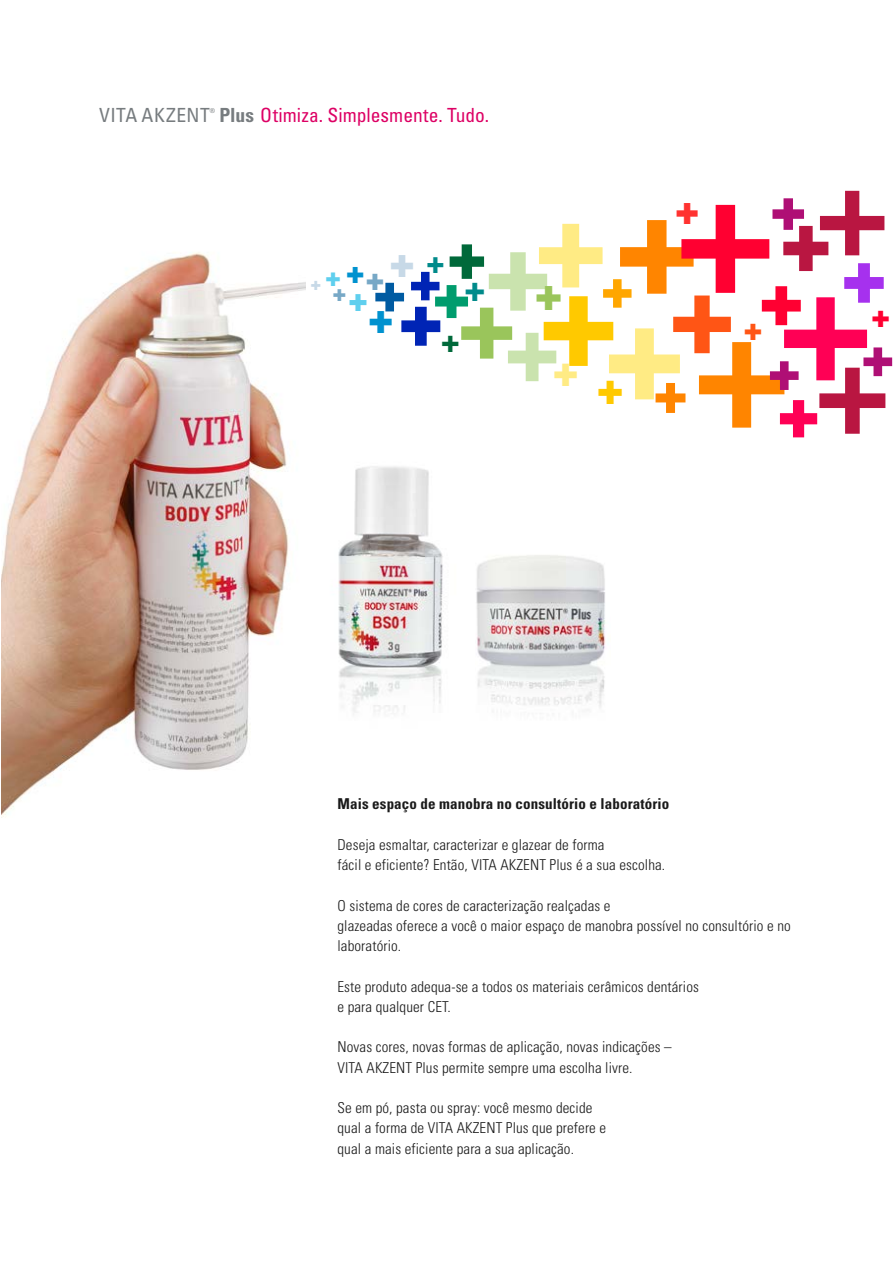
<style>
.page{position:relative;width:893px;height:1263px;background:#fff}
.page>*{position:absolute;margin:0;border:0;box-sizing:border-box;transform-origin:0 0}
.t1{font:700 expanded 173.85px "Univers LT";color:#ff0031}
.t2{font:700 expanded 164.1px "Univers LT";color:#f05}
.t3{font:900 expanded 145.5px "Univers LT";color:#ff8500}
.t4{font:900 expanded 137.7px "Univers LT";color:#ffc900}
.t5{font:900 expanded 125.7px "Univers LT";color:#ffeb84}
.t6{font:900 expanded 95.55px "Univers LT";color:#cae3ae}
.t7{font:900 expanded 89.1px "Univers LT";color:#b91641}
.t8{font:900 expanded 78px "Univers LT";color:#a631ee}
.t9{font:900 expanded 76.95px "Univers LT";color:#0024b5}
.t10{font:900 expanded 76.95px "Univers LT";color:#ff0032}
.t11{font:900 expanded 73.65px "Univers LT";color:#f05}
.t12{font:900 expanded 62.25px "Univers LT";color:#af0f75}
.t13{font:900 expanded 56.7px "Univers LT";color:#005ba2}
.t14{font:900 expanded 56.7px "Univers LT";color:#af0f75}
.t15{font:900 expanded 56.25px "Univers LT";color:#0024b5}
.t16{font:900 expanded 47.4px "Univers LT";color:#9ac55b}
.t17{font:900 expanded 45.9px "Univers LT";color:#ffc900}
.t18{font:900 expanded 44.1px "Univers LT";color:#ffeb84}
.t19{font:900 expanded 43.35px "Univers LT";color:#c7d9e7}
.t20{font:900 expanded 41.4px "Univers LT";color:#ff3230}
.t21{font:900 expanded 35.85px "Univers LT";color:#008a8a}
.t22{font:900 expanded 31.95px "Univers LT";color:#00693a}
.t23{font:900 expanded 31.95px "Univers LT";color:#ff5515}
.t24{font:900 expanded 31.95px "Univers LT";color:#ff0032}
.t25{font:900 expanded 31.2px "Univers LT";color:#008a8a}
.t26{font:900 expanded 26.7px "Univers LT";color:#5fcfee}
.t27{font:900 expanded 23.4px "Univers LT";color:#77a8c6}
.t28{font:condensed 19.5px "Univers LT";color:#dd0064}
.t29{font:condensed 19.5px "Univers LT";letter-spacing:.025em;color:#777c7f}
.t30{font:900 expanded 18px "Univers LT";color:#c7d9e7}
.t31{font:300 condensed 15px/20.2px "Univers LT";letter-spacing:.01em;color:#1a1a1a}
.t32{font:700 condensed 15px "Univers LT";letter-spacing:.01em;color:#1a1a1a}
.t33{font:condensed 6.6px "Univers LT";color:#777c7f}
.s1{font-weight:700;color:#777c7f}
.s2{font-weight:700;font-size:169.05px}
.s3{font-size:140.25px;color:#ffeb84}
.s4{font-size:31.65px;color:#0092cf}
.s5{font-size:31.95px;color:#77a8c6}
.s6{font-size:100.65px;color:#9ac55b}
.s7{font-size:65.1px;color:#009c6d}
.s8{font-size:115.35px;color:#cae3ae}
.s9{font-size:56.25px;color:#ffa600}
.s10{font-size:33.3px;color:#5fcfee}
.s11{font-weight:700;font-size:130.5px;color:#b91641}
.s12{font-size:59.25px;color:#ff8500}
</style>
<div class="page">
<img style="left:1px;top:252px;width:305px;height:566px">
<img style="left:476px;top:555px;width:130px;height:153px">
<img style="left:338px;top:466px;width:105px;height:247px">
<h3 class="t29" style="left:99px;top:103px;width:112px">VITA AKZENT</h3>
<p class="t33" style="left:210px;top:106px;width:7px">®</p>
<h3 class="t28" style="left:219px;top:103px;width:271px"><span class="s1">Plus</span> Otimiza. Simplesmente. Tudo.</h3>
<h3 class="t7" style="left:779px;top:186px;width:113px">+<sup>+</sup></h3>
<h3 class="t12" style="left:770px;top:171px;width:39px">+</h3>
<h3 class="t20" style="left:675px;top:184px;width:26px">+</h3>
<h1 class="t1" style="left:673px;top:132px;width:106px">+</h1>
<h3 class="t3" style="left:613px;top:157px;width:181px">+<sub>+</sub><span class="s2">+</span></h3>
<h3 class="t5" style="left:533px;top:169px;width:77px">+</h3>
<h3 class="t4" style="left:537px;top:237px;width:151px">+<span class="s3">+</span></h3>
<h3 class="t26" style="left:325px;top:261px;width:163px">+<span class="s4">+</span><span class="s5">+</span> <sup>+</sup></h3>
<h3 class="t9" style="left:398px;top:272px;width:121px">+<span class="s6">+</span></h3>
<h3 class="t15" style="left:408px;top:247px;width:146px">+<span class="s7">+</span> <span class="s8">+</span></h3>
<h3 class="t6" style="left:503px;top:291px;width:59px">+</h3>
<h3 class="t19" style="left:389px;top:236px;width:28px">+</h3>
<h3 class="t25" style="left:426px;top:244px;width:20px">+</h3>
<h3 class="t8" style="left:841px;top:228px;width:48px">+</h3>
<h3 class="t16" style="left:534px;top:265px;width:101px">+ <span class="s9">+</span></h3>
<p class="t30" style="left:310px;top:273px;width:12px">+</p>
<h3 class="t13" style="left:368px;top:257px;width:40px">+<sub>+</sub></h3>
<h3 class="t21" style="left:464px;top:267px;width:23px">+</h3>
<h3 class="t10" style="left:758px;top:252px;width:48px">+</h3>
<h3 class="t27" style="left:332px;top:279px;width:37px">+<span class="s10">+</span></h3>
<h2 class="t2" style="left:776px;top:229px;width:100px">+</h2>
<h3 class="t24" style="left:871px;top:296px;width:21px">+</h3>
<h3 class="t23" style="left:743px;top:309px;width:21px">+</h3>
<h3 class="t22" style="left:441px;top:322px;width:21px">+</h3>
<h3 class="t14" style="left:861px;top:322px;width:36px">+</h3>
<h3 class="t14" style="left:767px;top:336px;width:36px">+</h3>
<h3 class="t18" style="left:552px;top:344px;width:28px">+</h3>
<h3 class="t11" style="left:776px;top:367px;width:117px">+<span class="s11">+</span></h3>
<h3 class="t17" style="left:597px;top:360px;width:93px">+ <span class="s12">+</span></h3>
<p class="t32" style="left:338px;top:795px;width:333px">Mais espaço de manobra no consultório e laboratório</p>
<p class="t31" style="left:338px;top:834px;width:329px">Deseja esmaltar, caracterizar e glazear de forma<br>fácil e eficiente? Então, VITA AKZENT Plus é a sua escolha.</p>
<p class="t31" style="left:338px;top:895px;width:455px">O sistema de cores de caracterização realçadas e<br>glazeadas oferece a você o maior espaço de manobra possível no consultório e no laboratório.</p>
<p class="t31" style="left:338px;top:976px;width:363px">Este produto adequa-se a todos os materiais cerâmicos dentários e para qualquer CET.</p>
<p class="t31" style="left:338px;top:1037px;width:336px">Novas cores, novas formas de aplicação, novas indicações –<br>VITA AKZENT Plus permite sempre uma escolha livre.</p>
<p class="t31" style="left:338px;top:1098px;width:270px">Se em pó, pasta ou spray: você mesmo decide qual a forma de VITA AKZENT Plus que prefere e qual a mais eficiente para a sua aplicação.</p>
</div>
